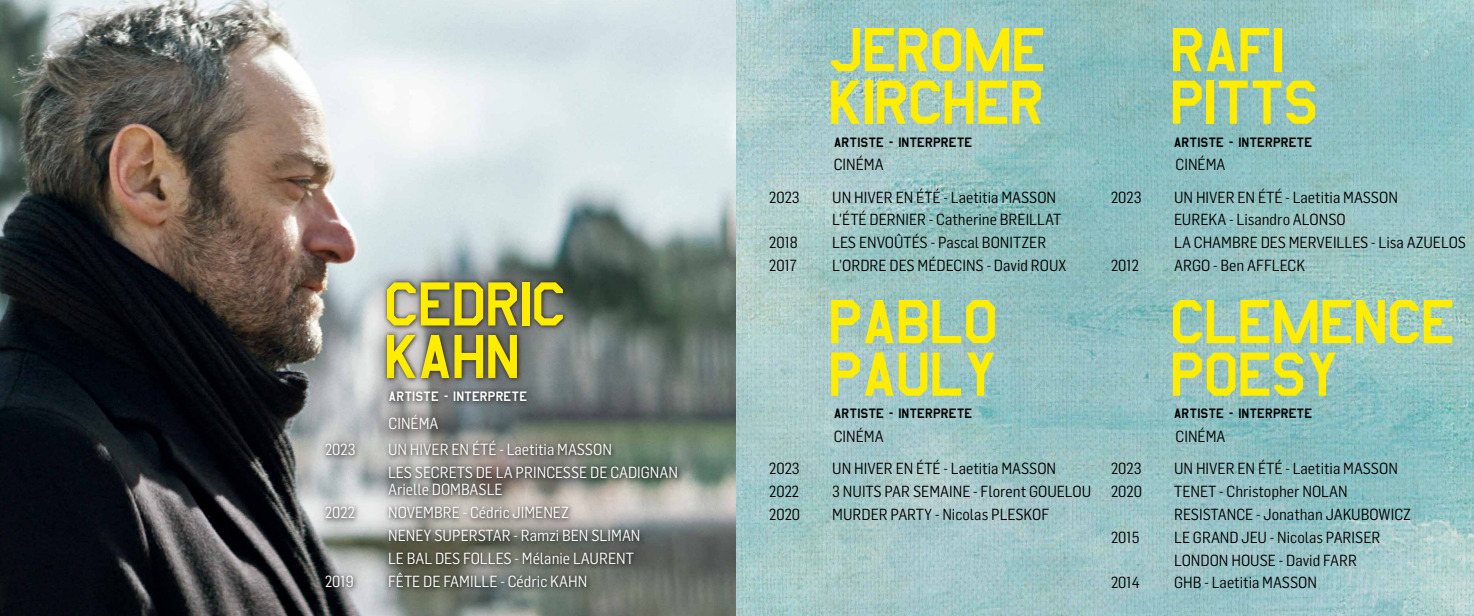
<style>
.page{position:relative;width:1474px;height:616px;background:#fff}
.page>*{position:absolute;margin:0;border:0;box-sizing:border-box;transform-origin:0 0}
.t1{font:71.75px/52.5px "Amarillo USAF";letter-spacing:-.03em;color:#ffed00}
.t2{font:15.75px/22.8px "Flama Semicondensed";color:#000}
.t3{font:15.75px/22.8px "Flama Semicondensed";color:#fff}
.t4{font:15.75px "Amarillo USAF";color:#000}
.t5{font:15.75px "Amarillo USAF";color:#fff}
</style>
<div class="page">
<img style="left:735px;top:0;width:738px;height:615px">
<img style="left:0;top:0;width:735px;height:615px">
<div style="left:304px;top:419px;width:395px;height:190px;background:#625654;opacity:.3"></div>
<div style="left:364px;top:259px;width:221px;height:141px;background:#625654;opacity:.54"></div>
<svg style="left:366px;top:393px;width:94px;height:59px;background:#939391"></svg>
<div style="left:368px;top:367px;width:180px;height:56px;background:#625654;opacity:.54"></div>
<h1 class="t1" style="left:383px;top:274px;width:185px">CEDRIC<br>KAHN</h1>
<p class="t3" style="left:388px;top:411px;width:51px">CINÉMA</p>
<p class="t5" style="left:388px;top:387px;width:140px">ARTISTE - INTERPRETE</p>
<p class="t3" style="left:325px;top:437px;width:32px">2023</p>
<p class="t3" style="left:388px;top:437px;width:291px">UN HIVER EN ÉTÉ - Laetitia MASSON<br>LES SECRETS DE LA PRINCESSE DE CADIGNAN</p>
<p class="t3" style="left:388px;top:477px;width:116px">Arielle DOMBASLE</p>
<p class="t3" style="left:325px;top:500px;width:31px">2022</p>
<p class="t3" style="left:388px;top:500px;width:254px">NOVEMBRE - Cédric JIMENEZ<br>NENEY SUPERSTAR - Ramzi BEN SLIMAN<br>LE BAL DES FOLLES - Mélanie LAURENT</p>
<p class="t3" style="left:325px;top:568px;width:30px">2019</p>
<p class="t3" style="left:388px;top:568px;width:201px">FÊTE DE FAMILLE - Cédric KAHN</p>
<h1 class="t1" style="left:827px;top:20px;width:220px">JEROME<br>KIRCHER</h1>
<p class="t4" style="left:833px;top:134px;width:140px">ARTISTE - INTERPRETE</p>
<p class="t2" style="left:833px;top:152px;width:51px">CINÉMA</p>
<p class="t2" style="left:769px;top:185px;width:32px">2023</p>
<p class="t2" style="left:832px;top:185px;width:230px">UN HIVER EN ÉTÉ - Laetitia MASSON<br>L’ÉTÉ DERNIER - Catherine BREILLAT</p>
<p class="t2" style="left:769px;top:230px;width:30px">2018</p>
<p class="t2" style="left:832px;top:230px;width:215px">LES ENVOÛTÉS - Pascal BONITZER</p>
<p class="t2" style="left:769px;top:253px;width:29px">2017</p>
<p class="t2" style="left:832px;top:253px;width:236px">L’ORDRE DES MÉDECINS - David ROUX</p>
<h1 class="t1" style="left:827px;top:292px;width:172px">PABLO<br>PAULY</h1>
<p class="t4" style="left:833px;top:405px;width:140px">ARTISTE - INTERPRETE</p>
<p class="t2" style="left:833px;top:424px;width:51px">CINÉMA</p>
<p class="t2" style="left:769px;top:456px;width:32px">2023</p>
<p class="t2" style="left:832px;top:456px;width:225px">UN HIVER EN ÉTÉ - Laetitia MASSON</p>
<p class="t2" style="left:769px;top:479px;width:31px">2022</p>
<p class="t2" style="left:832px;top:479px;width:260px">3 NUITS PAR SEMAINE - Florent GOUELOU</p>
<p class="t2" style="left:769px;top:502px;width:32px">2020</p>
<p class="t2" style="left:832px;top:502px;width:218px">MURDER PARTY - Nicolas PLESKOF</p>
<h1 class="t1" style="left:1169px;top:20px;width:151px">RAFI<br>PITTS</h1>
<p class="t4" style="left:1173px;top:134px;width:140px">ARTISTE - INTERPRETE</p>
<p class="t2" style="left:1175px;top:152px;width:51px">CINÉMA</p>
<p class="t2" style="left:1111px;top:185px;width:32px">2023</p>
<p class="t2" style="left:1174px;top:185px;width:293px">UN HIVER EN ÉTÉ - Laetitia MASSON<br>EUREKA - Lisandro ALONSO<br>LA CHAMBRE DES MERVEILLES - Lisa AZUELOS</p>
<p class="t2" style="left:1111px;top:253px;width:29px">2012</p>
<p class="t2" style="left:1174px;top:253px;width:133px">ARGO - Ben AFFLECK</p>
<h1 class="t1" style="left:1169px;top:292px;width:288px">CLEMENCE<br>POESY</h1>
<p class="t4" style="left:1173px;top:405px;width:140px">ARTISTE - INTERPRETE</p>
<p class="t2" style="left:1175px;top:424px;width:51px">CINÉMA</p>
<p class="t2" style="left:1111px;top:456px;width:32px">2023</p>
<p class="t2" style="left:1174px;top:456px;width:225px">UN HIVER EN ÉTÉ - Laetitia MASSON</p>
<p class="t2" style="left:1111px;top:479px;width:32px">2020</p>
<p class="t2" style="left:1174px;top:479px;width:238px">TENET - Christopher NOLAN<br>RESISTANCE - Jonathan JAKUBOWICZ</p>
<p class="t2" style="left:1111px;top:524px;width:30px">2015</p>
<p class="t2" style="left:1174px;top:524px;width:208px">LE GRAND JEU - Nicolas PARISER<br>LONDON HOUSE - David FARR</p>
<p class="t2" style="left:1111px;top:570px;width:30px">2014</p>
<p class="t2" style="left:1174px;top:570px;width:144px">GHB - Laetitia MASSON</p>
</div>
